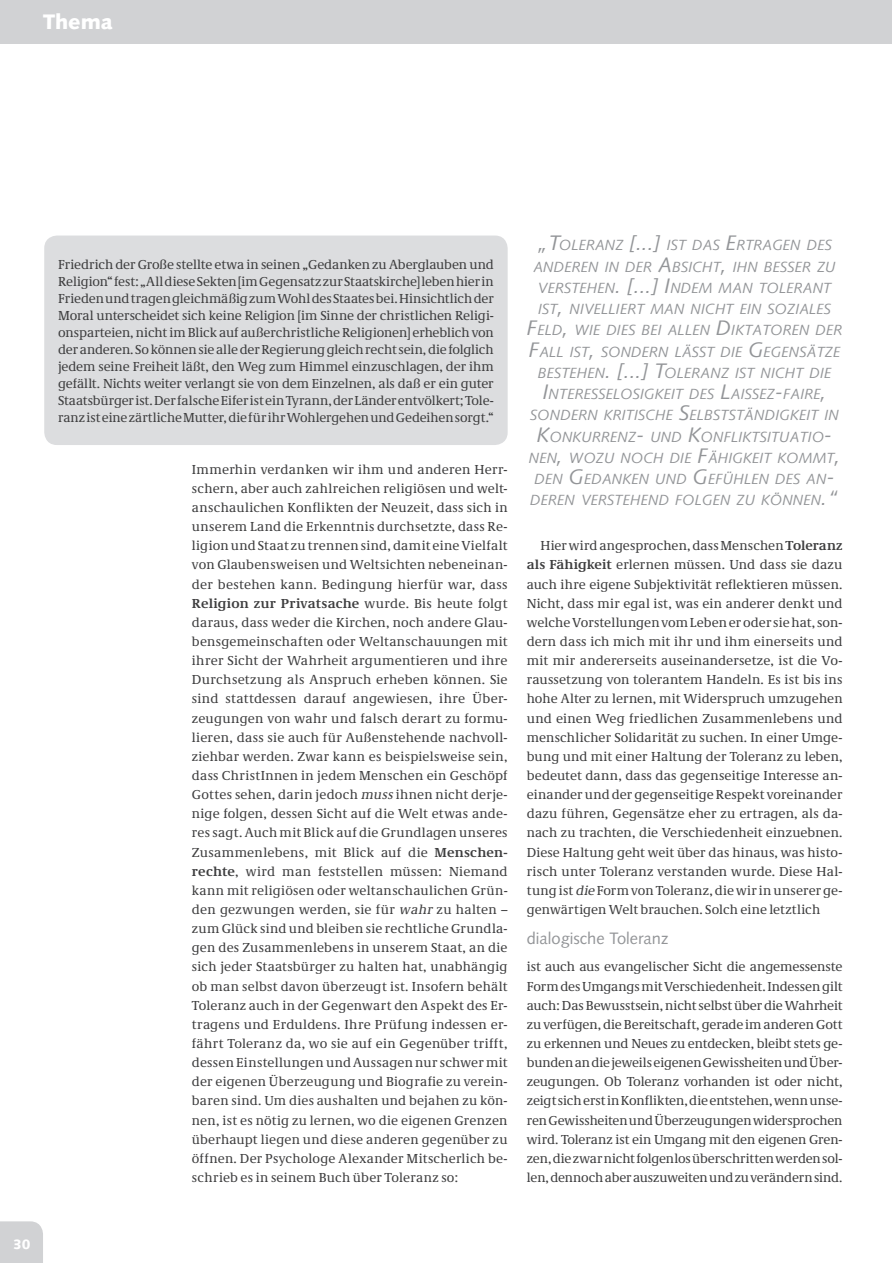
<style>
.page{position:relative;width:892px;height:1263px;background:#fff}
.page>*{position:absolute;margin:0;border:0;box-sizing:border-box;transform-origin:0 0}
.t1{font:900 21px "Syntax LT Std";color:#fff}
.t2{font:16.5px "Syntax LT Std";color:#939598}
.t3{font:italic 14.7px/21.3px "Syntax LT Std";color:#939598;text-align:center}
.t4{font:13.5px/19.2px "Neue Demos";letter-spacing:.005em;color:#3e3e3f;text-align:justify}
.t5{font:900 13.5px "Syntax LT Std";color:#fff}
.s1{font-weight:700}
.s2{font-style:italic}
.s3{font-size:21px}
</style>
<div class="page">
<div style="left:0;top:0;width:892px;height:43px;background:#d1d2d4"></div>
<div style="left:0;top:1221px;width:43px;height:41px;background:#d1d2d4"></div>
<div style="left:44px;top:235px;width:464px;height:210px;background:#dcdddf;border-radius:13px"></div>
<h1 class="t1" style="left:43px;top:13px;width:71px">Thema</h1>
<p class="t5" style="left:13px;top:1238px;width:19px">30</p>
<p class="t4" style="left:58px;top:257px;width:437px;line-height:17px">Friedrich der Große stellte etwa in seinen „Gedanken zu Aberglauben und Religion“ fest: „All diese Sekten [im Gegensatz zur Staatskirche] leben hier in Frieden und tragen gleichmäßig zum Wohl des Staates bei. Hinsichtlich der Moral unterscheidet sich keine Religion [im Sinne der christlichen Religi&shy;onsparteien, nicht im Blick auf außerchristliche Religionen] erheblich von der anderen. So können sie alle der Regierung gleich recht sein, die folglich jedem seine Freiheit läßt, den Weg zum Himmel einzuschlagen, der ihm gefällt. Nichts weiter verlangt sie von dem Einzelnen, als daß er ein guter Staatsbürger ist. Der falsche Eifer ist ein Tyrann, der Länder entvölkert; Tole&shy;ranz ist eine zärtliche Mutter, die für ihr Wohlergehen und Gedeihen sorgt.“</p>
<p class="t4" style="left:192px;top:460px;width:317px">Immerhin verdanken wir ihm und anderen Herr&shy;schern, aber auch zahlreichen religiösen und welt&shy;anschaulichen Konflikten der Neuzeit, dass sich in unserem Land die Erkenntnis durchsetzte, dass Re&shy;ligion und Staat zu trennen sind, damit eine Vielfalt von Glaubensweisen und Weltsichten nebeneinan&shy;der bestehen kann. Bedingung hierfür war, dass <span class="s1">Religion zur Privatsache</span> wurde. Bis heute folgt daraus, dass weder die Kirchen, noch andere Glau&shy;bensgemeinschaften oder Weltanschauungen mit ihrer Sicht der Wahrheit argumentieren und ihre Durchsetzung als Anspruch erheben können. Sie sind stattdessen darauf angewiesen, ihre Über&shy;zeugungen von wahr und falsch derart zu formu&shy;lieren, dass sie auch für Außenstehende nachvoll&shy;ziehbar werden. Zwar kann es beispielsweise sein, dass ChristInnen in jedem Menschen ein Geschöpf Gottes sehen, darin jedoch <span class="s2">muss</span> ihnen nicht derje&shy;nige folgen, dessen Sicht auf die Welt etwas ande&shy;res sagt. Auch mit Blick auf die Grundlagen unseres Zusammenlebens, mit Blick auf die <span class="s1">Menschen&shy;rechte</span>, wird man feststellen müssen: Niemand kann mit religiösen oder weltanschaulichen Grün&shy;den gezwungen werden, sie für <span class="s2">wahr</span> zu halten – zum Glück sind und bleiben sie rechtliche Grundla&shy;gen des Zusammenlebens in unserem Staat, an die sich jeder Staatsbürger zu halten hat, unabhängig ob man selbst davon überzeugt ist. Insofern behält Toleranz auch in der Gegenwart den Aspekt des Er&shy;tragens und Erduldens. Ihre Prüfung indessen er&shy;fährt Toleranz da, wo sie auf ein Gegenüber trifft, dessen Einstellungen und Aussagen nur schwer mit der eigenen Überzeugung und Biografie zu verein&shy;baren sind. Um dies aushalten und bejahen zu kön&shy;nen, ist es nötig zu lernen, wo die eigenen Grenzen überhaupt liegen und diese anderen gegenüber zu öffnen. Der Psychologe Alexander Mitscherlich be&shy;schrieb es in seinem Buch über Toleranz so:</p>
<p class="t3" style="left:527px;top:234px;width:317px"><span class="s3">„T</span>OLERANZ <span class="s3">[...]</span> IST DAS <span class="s3">E</span>RTRAGEN DES ANDEREN IN DER <span class="s3">A</span>BSICHT<span class="s3">,</span> IHN BESSER ZU VERSTEHEN<span class="s3">. [...] I</span>NDEM MAN TOLERANT IST<span class="s3">,</span> NIVELLIERT MAN NICHT EIN SOZIALES <span class="s3">F</span>ELD<span class="s3">,</span> WIE DIES BEI ALLEN <span class="s3">D</span>IKTATOREN DER <span class="s3">F</span>ALL IST<span class="s3">,</span> SONDERN LÄSST DIE <span class="s3">G</span>EGENSÄTZE BESTEHEN<span class="s3">. [...] T</span>OLERANZ IST NICHT DIE <span class="s3">I</span>NTERESSELOSIGKEIT DES <span class="s3">L</span>AISSEZ<span class="s3">-</span>FAIRE<span class="s3">, </span>SONDERN KRITISCHE <span class="s3">S</span>ELBSTSTÄNDIGKEIT IN <span class="s3">K</span>ONKURRENZ<span class="s3">-</span> UND <span class="s3">K</span>ONFLIKTSITUATIO<span class="s3">-</span>NEN<span class="s3">,</span> WOZU NOCH DIE <span class="s3">F</span>ÄHIGKEIT KOMMT<span class="s3">, </span>DEN <span class="s3">G</span>EDANKEN UND <span class="s3">G</span>EFÜHLEN DES AN<span class="s3">-</span>DEREN VERSTEHEND FOLGEN ZU KÖNNEN<span class="s3">.“</span></p>
<p class="t4" style="left:527px;top:537px;width:317px;text-indent:14px">Hier wird angesprochen, dass Menschen <span class="s1">Toleranz als Fähigkeit</span> erlernen müssen. Und dass sie dazu auch ihre eigene Subjektivität reflektieren müssen.<br>Nicht, dass mir egal ist, was ein anderer denkt und welche Vorstellungen vom Leben er oder sie hat, son&shy;dern dass ich mich mit ihr und ihm einerseits und mit mir andererseits auseinandersetze, ist die Vo&shy;raussetzung von tolerantem Handeln. Es ist bis ins hohe Alter zu lernen, mit Widerspruch umzugehen und einen Weg friedlichen Zusammenlebens und menschlicher Solidarität zu suchen. In einer Umge&shy;bung und mit einer Haltung der Toleranz zu leben, bedeutet dann, dass das gegenseitige Interesse an&shy;einander und der gegenseitige Respekt voreinander dazu führen, Gegensätze eher zu ertragen, als da&shy;nach zu trachten, die Verschiedenheit einzuebnen.<br>Diese Haltung geht weit über das hinaus, was histo&shy;risch unter Toleranz verstanden wurde. Diese Hal&shy;tung ist <span class="s2">die</span> Form von Toleranz, die wir in unserer ge&shy;genwärtigen Welt brauchen. Solch eine letztlich</p>
<p class="t2" style="left:527px;top:931px;width:143px">dialogische Toleranz</p>
<p class="t4" style="left:527px;top:958px;width:317px">ist auch aus evangelischer Sicht die angemessenste Form des Umgangs mit Verschiedenheit. Indessen gilt auch: Das Bewusstsein, nicht selbst über die Wahrheit zu verfügen, die Bereitschaft, gerade im anderen Gott zu erkennen und Neues zu entdecken, bleibt stets ge&shy;bunden an die jeweils eigenen Gewissheiten und Über&shy;zeugungen. Ob Toleranz vorhanden ist oder nicht, zeigt sich erst in Konflikten, die entstehen, wenn unse&shy;ren Gewissheiten und Überzeugungen widersprochen wird. Toleranz ist ein Umgang mit den eigenen Gren&shy;zen, die zwar nicht folgenlos überschritten werden sol&shy;len, dennoch aber auszuweiten und zu verändern sind.</p>
</div>
